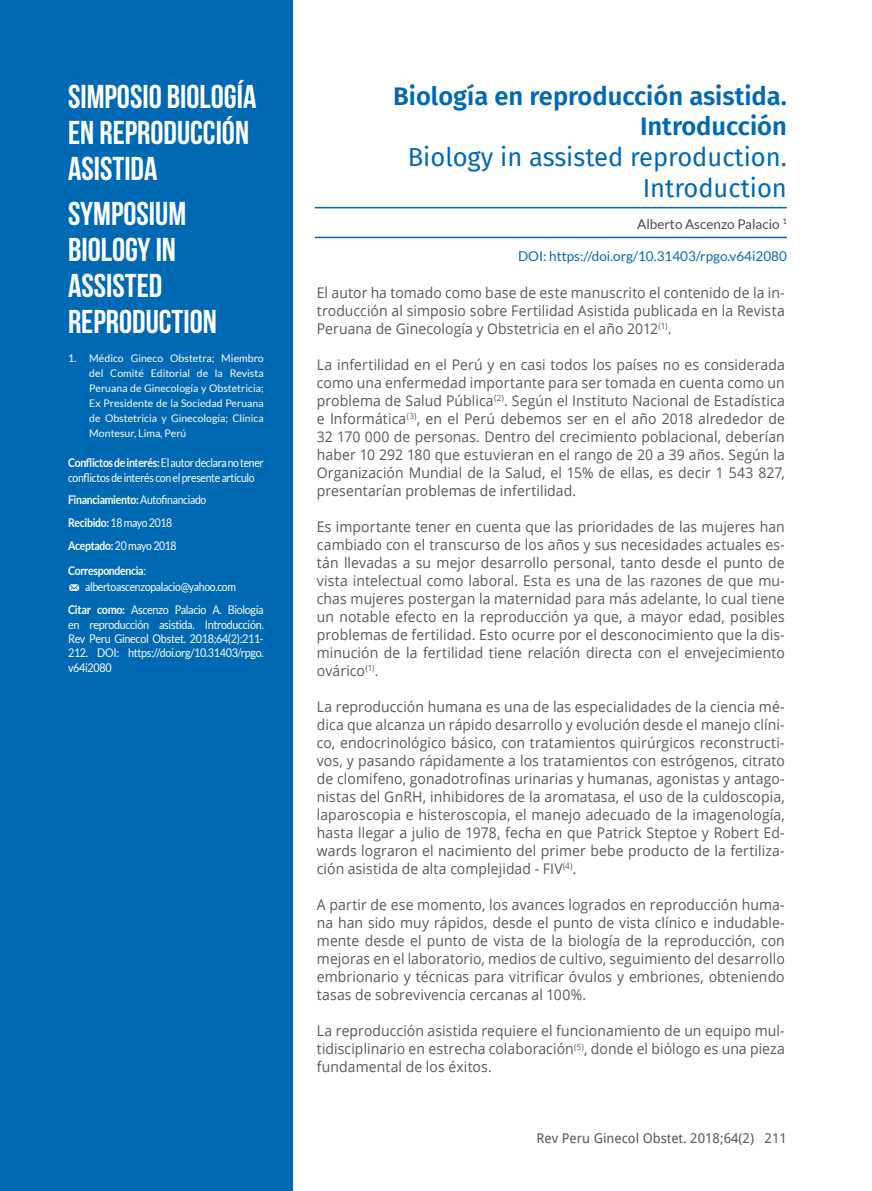
<style>
.page{position:relative;width:872px;height:1191px;background:#fff}
.page>*{position:absolute;margin:0;border:0;box-sizing:border-box;transform-origin:0 0}
.t1{font:33px/36px "Bebas Neue";color:#fff}
.t2{font:600 25.5px/30.6px "Fira Sans";color:#0069b4;text-align:right}
.t3{font:25.5px/30.6px "Fira Sans";color:#0069b4;text-align:right}
.t4{font:14.7px/18px "Open Sans";letter-spacing:.005em;color:#575756;text-align:justify;scale:.95 1}
.t5{font:13.5px "Lato";color:#0069b4}
.t6{font:13.5px "Droid Sans";color:#575756}
.t7{font:13.5px "Lato";color:#4a4a49}
.t8{font:12px/23px "Lato";letter-spacing:-.03em;color:#fff;scale:.87 1}
.t9{font:12px/14.4px "Lato";letter-spacing:-.03em;color:#fff;text-align:justify;scale:.9 1}
.t10{font:10.5px/15px "Lato";color:#fff;text-align:justify}
.s1{font-weight:700}
.s2{font-family:"Modern Pictograms";font-size:13.5px}
</style>
<div class="page">
<div style="left:0;top:0;width:293px;height:1191px;background:#0069b4"></div>
<hr style="left:315px;top:207px;width:472px;height:1px;background:#0069b4">
<hr style="left:315px;top:237px;width:472px;height:1px;background:#0069b4">
<h1 class="t1" style="left:68px;top:79px;width:190px">SIMPOSIO BIOLOGÍA<br>EN REPRODUCCIÓN<br>ASISTIDA</h1>
<h1 class="t1" style="left:68px;top:195px;width:150px">SYMPOSIUM<br>BIOLOGY IN<br>ASSISTED<br>REPRODUCTION</h1>
<p class="t10" style="left:89px;top:350px;width:176px;text-indent:-21px">1. Médico Gineco Obstetra; Miembro del Comité Editorial de la Revista Peruana de Ginecología y Obstetricia; Ex Presidente de la Sociedad Peruana de Obstetricia y Ginecología; Clínica Montesur, Lima, Perú</p>
<p class="t8" style="left:68px;top:455px;width:226px;line-height:14.4px"><span class="s1">Conflictos de interés:</span> El autor declara no tener conflictos de interés con el presente artículo</p>
<p class="t8" style="left:68px;top:488px;width:160px"><span class="s1">Financiamiento:</span> Autofinanciado<br><span class="s1">Recibido:</span> 18 mayo 2018<br><span class="s1">Aceptado:</span> 20 mayo 2018</p>
<p class="t8" style="left:68px;top:562px;width:194px;line-height:16.2px"><span class="s1">Correspondencia</span>:<br><span class="s2">m</span> albertoascenzopalacio@yahoo.com</p>
<p class="t9" style="left:68px;top:602px;width:219px"><span class="s1">Citar como:</span> Ascenzo Palacio A. Biología en reproducción asistida. Introducción.<br>Rev Peru Ginecol Obstet. 2018;64(2):211- 212. DOI: https://doi.org/10.31403/rpgo. v64i2080</p>
<h2 class="t2" style="left:393px;top:79px;width:395px">Biología en reproducción asistida.<br>Introducción</h2>
<h2 class="t3" style="left:408px;top:141px;width:381px">Biology in assisted reproduction.<br>Introduction</h2>
<p class="t7" style="left:637px;top:216px;width:151px">Alberto Ascenzo Palacio <sup>1</sup></p>
<p class="t5" style="left:518px;top:249px;width:270px">DOI: https://doi.org/10.31403/rpgo.v64i2080</p>
<p class="t4" style="left:317px;top:283px;width:494px">El autor ha tomado como base de este manuscrito el contenido de la in&shy;troducción al simposio sobre Fertilidad Asistida publicada en la Revista Peruana de Ginecología y Obstetricia en el año 2012<sup>(1)</sup>.</p>
<p class="t4" style="left:317px;top:355px;width:494px">La infertilidad en el Perú y en casi todos los países no es considerada como una enfermedad importante para ser tomada en cuenta como un problema de Salud Pública<sup>(2)</sup>. Según el Instituto Nacional de Estadística e Informática<sup>(3)</sup>, en el Perú debemos ser en el año 2018 alrededor de 32 170 000 de personas. Dentro del crecimiento poblacional, deberían haber 10 292 180 que estuvieran en el rango de 20 a 39 años. Según la Organización Mundial de la Salud, el 15% de ellas, es decir 1 543 827, presentarían problemas de infertilidad.</p>
<p class="t4" style="left:317px;top:517px;width:494px">Es importante tener en cuenta que las prioridades de las mujeres han cambiado con el transcurso de los años y sus necesidades actuales es&shy;tán llevadas a su mejor desarrollo personal, tanto desde el punto de vista intelectual como laboral. Esta es una de las razones de que mu&shy;chas mujeres postergan la maternidad para más adelante, lo cual tiene un notable efecto en la reproducción ya que, a mayor edad, posibles problemas de fertilidad. Esto ocurre por el desconocimiento que la dis&shy;minución de la fertilidad tiene relación directa con el envejecimiento ovárico<sup>(1)</sup>.</p>
<p class="t4" style="left:317px;top:697px;width:494px">La reproducción humana es una de las especialidades de la ciencia mé&shy;dica que alcanza un rápido desarrollo y evolución desde el manejo clíni&shy;co, endocrinológico básico, con tratamientos quirúrgicos reconstructi&shy;vos, y pasando rápidamente a los tratamientos con estrógenos, citrato de clomifeno, gonadotrofinas urinarias y humanas, agonistas y antago&shy;nistas del GnRH, inhibidores de la aromatasa, el uso de la culdoscopia, laparoscopia e histeroscopia, el manejo adecuado de la imagenología, hasta llegar a julio de 1978, fecha en que Patrick Steptoe y Robert Ed&shy;wards lograron el nacimiento del primer bebe producto de la fertiliza&shy;ción asistida de alta complejidad - FIV<sup>(4)</sup>.</p>
<p class="t4" style="left:317px;top:895px;width:494px">A partir de ese momento, los avances logrados en reproducción huma&shy;na han sido muy rápidos, desde el punto de vista clínico e indudable&shy;mente desde el punto de vista de la biología de la reproducción, con mejoras en el laboratorio, medios de cultivo, seguimiento del desarrollo embrionario y técnicas para vitrificar óvulos y embriones, obteniendo tasas de sobrevivencia cercanas al 100%.</p>
<p class="t4" style="left:317px;top:1021px;width:494px">La reproducción asistida requiere el funcionamiento de un equipo mul&shy;tidisciplinario en estrecha colaboración<sup>(5)</sup>, donde el biólogo es una pieza fundamental de los éxitos.</p>
<p class="t6" style="left:536px;top:1128px;width:252px">Rev Peru Ginecol Obstet. 2018;64(2) 211</p>
</div>
